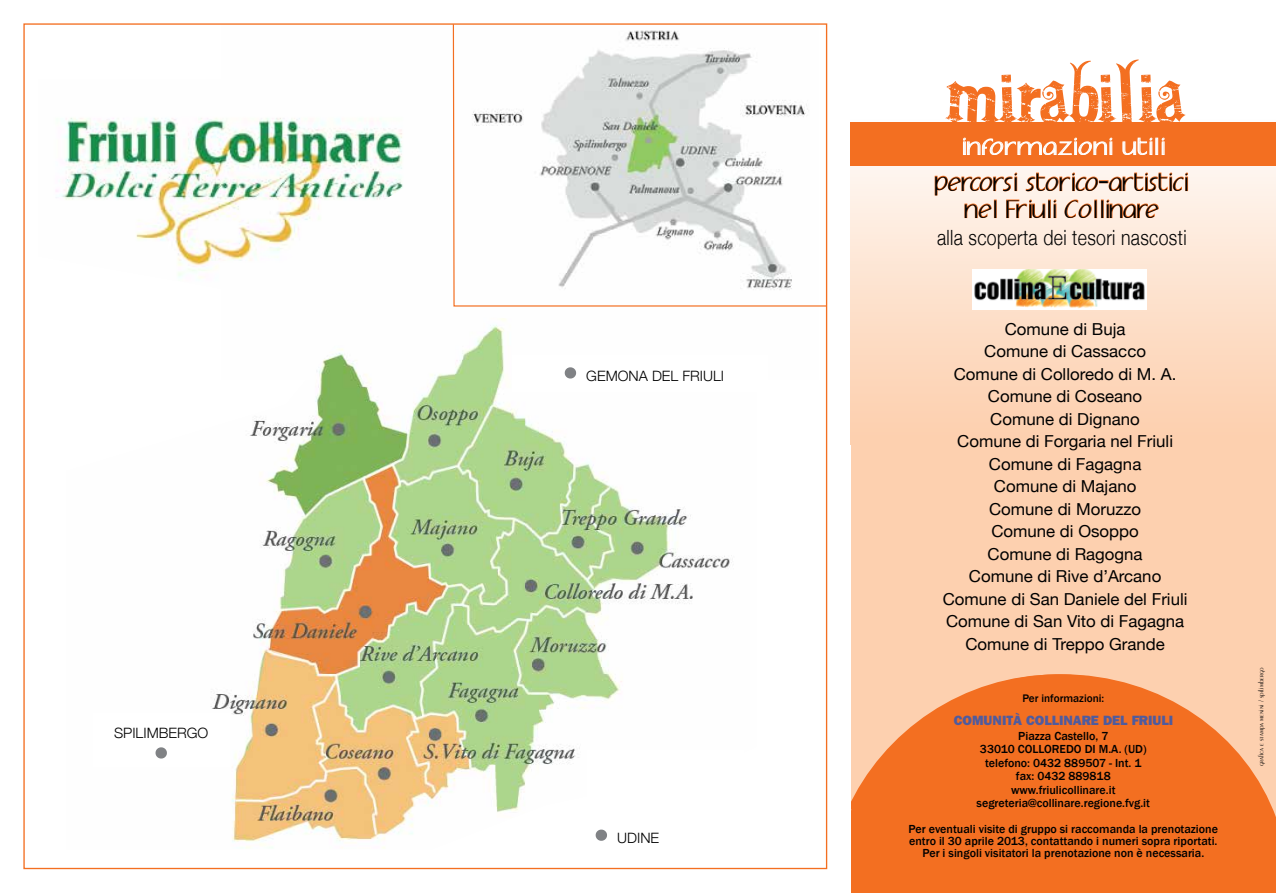
<style>
.page{position:relative;width:1276px;height:893px;background:#fff}
.page>*{position:absolute;margin:0;border:0;box-sizing:border-box;transform-origin:0 0}
.t1{font:75px "Gartentika";letter-spacing:-.005em;color:#f36f21}
.t2{font:300 25.5px "Helvetica Neue";color:#808285}
.t3{font:22.5px/27px "Adolphus";letter-spacing:-.005em;color:#000;text-align:center;scale:.9 1}
.t4{font:300 21px "Helvetica Neue";letter-spacing:.02em;color:#000;scale:.84 1}
.t5{font:21px "Adolphus";letter-spacing:.06em;color:#fff}
.t6{font:16.5px/22.5px "Helvetica Neue";color:#000;text-align:center}
.t7{font:300 14.25px "Helvetica Neue";color:#000}
.t8{font:800 13.5px "Franklin Gothic";color:#4f5b9e}
.t9{font:500 12px/13.5px "Franklin Gothic";color:#000;text-align:center}
.t10{font:500 11.25px "Franklin Gothic";color:#000}
.t11{font:300 7.5px "Peignot";color:#000}
.s1{font-size:25.5px;color:#808285}
</style>
<div class="page">
<img style="left:211px;top:318px;width:521px;height:531px">
<img style="left:55px;top:118px;width:348px;height:161px">
<div style="left:587px;top:751px;width:157px;height:114px;background:#fff"></div>
<svg style="left:595px;top:829px;width:12px;height:12px"></svg>
<div style="left:93px;top:713px;width:136px;height:53px;background:#fff"></div>
<svg style="left:155px;top:747px;width:12px;height:12px"></svg>
<svg style="left:452px;top:23px;width:376px;height:284px"></svg>
<div style="left:513px;top:356px;width:255px;height:36px;background:#fff"></div>
<svg style="left:564px;top:367px;width:13px;height:12px"></svg>
<div style="left:851px;top:445px;width:425px;height:448px;background:#fdd0af"></div>
<svg style="left:850px;top:166px;width:426px;height:279px;background:#fddfc9"></svg>
<div style="left:851px;top:805px;width:425px;height:16px;background:#f36f21"></div>
<svg style="left:851px;top:674px;width:420px;height:136px;fill:#f36f21"></svg>
<div style="left:850px;top:821px;width:426px;height:72px;background:#f36f21"></div>
<img style="left:972px;top:269px;width:174px;height:41px">
<svg style="left:935px;top:173px;width:252px;height:45px;background:#fbd6bf"></svg>
<div style="left:850px;top:122px;width:426px;height:44px;background:#f36f21"></div>
<svg style="left:963px;top:138px;width:150px;height:17px"></svg>
<svg style="left:1122px;top:137px;width:31px;height:18px"></svg>
<div style="left:1155px;top:138px;width:3px;height:17px;border:1px solid #fff"></div>
<svg style="left:1161px;top:138px;width:4px;height:17px"></svg>
<div style="left:832px;top:774px;width:19px;height:119px;background:#fff"></div>
<p class="t7" style="left:114px;top:721px;width:96px">SPILIMBERGO</p>
<h2 class="t2" style="left:155px;top:732px;width:15px">•</h2>
<p class="t7" style="left:564px;top:364px;width:162px"><span class="s1">•</span> GEMONA DEL FRIULI</p>
<p class="t7" style="left:595px;top:826px;width:66px"><span class="s1">•</span> UDINE</p>
<h1 class="t1" style="left:945px;top:59px;width:242px">mirabilia</h1>
<h3 class="t5" style="left:961px;top:134px;width:206px">informazioni utili</h3>
<h3 class="t3" style="left:935px;top:168px;width:283px">percorsi storico-artistici nel Friuli Collinare</h3>
<h3 class="t4" style="left:937px;top:220px;width:299px">alla scoperta dei tesori nascosti</h3>
<p class="t6" style="left:942px;top:319px;width:246px">Comune di Buja<br>Comune di Cassacco<br>Comune di Colloredo di M . A.<br>Comune di Coseano<br>Comune di Dignano<br>Comune di Forgaria nel Friuli<br>Comune di Fagagna<br>Comune di Majano<br>Comune di Moruzzo<br>Comune di Osoppo<br>Comune di Ragogna<br>Comune di Rive d’Arcano<br>Comune di San Daniele del Friuli<br>Comune di San Vito di Fagagna<br>Comune di Treppo Grande</p>
<p class="t10" style="left:1022px;top:692px;width:83px">Per informazioni:</p>
<p class="t8" style="left:953px;top:712px;width:221px">COMUNITÀ COLLINARE DEL FRIULI</p>
<p class="t9" style="left:976px;top:729px;width:175px">Piazza Castello, 7<br>33010 COLLOREDO DI M.A. (UD) telefono: 0432 889507 - Int. 1 fax: 0432 889818 www.friulicollinare.it segreteria@collinare.regione.fvg.it</p>
<p class="t9" style="left:908px;top:823px;width:311px;line-height:12px">Per eventuali visite di gruppo si raccomanda la prenotazione entro il 30 aprile 2013, contattando i numeri sopra riportati.<br>Per i singoli visitatori la prenotazione non è necessaria.</p>
<p class="t11" style="left:1256px;top:766px;width:100px;rotate:-90deg">grafica e stampa menini / spilimbergo</p>
</div>
